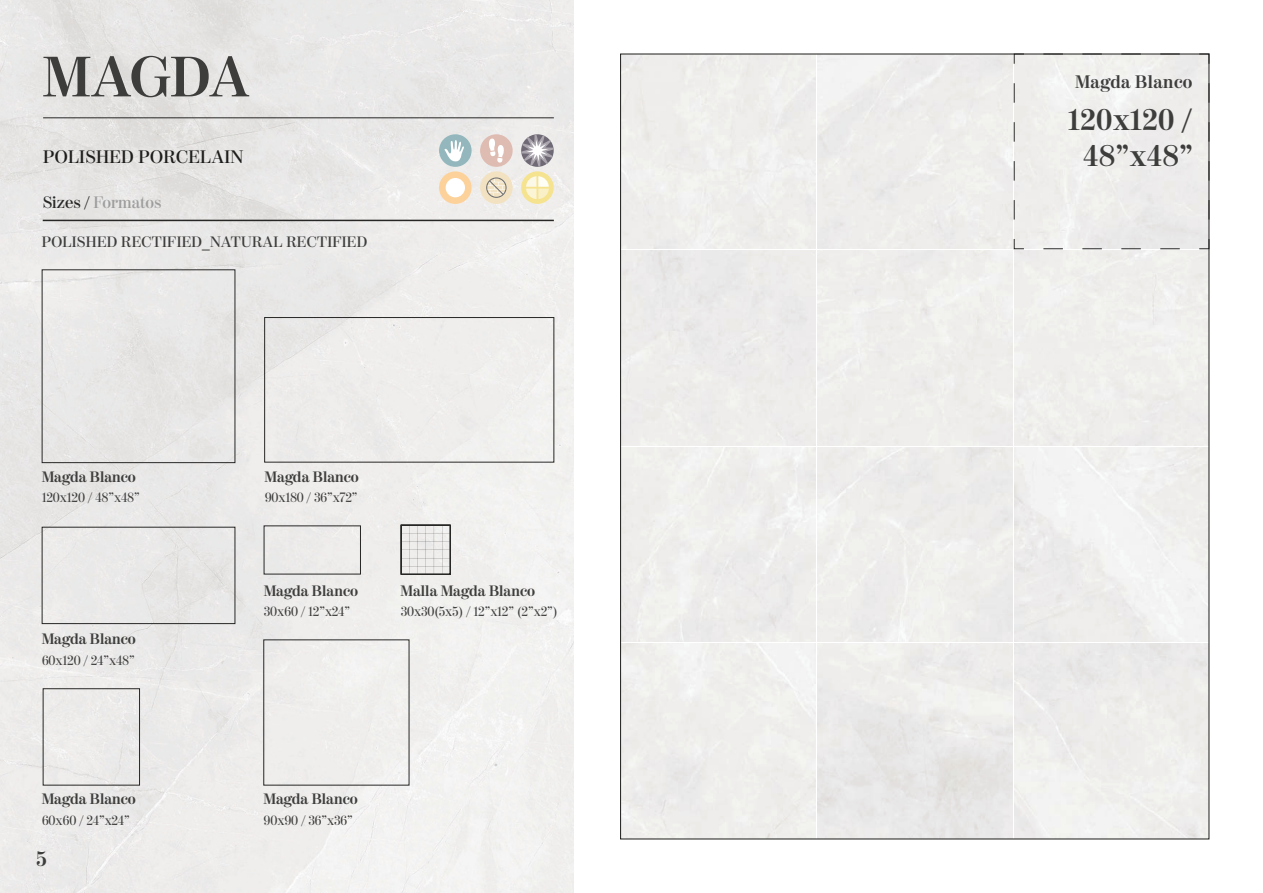
<style>
.page{position:relative;width:1263px;height:893px;background:#fff}
.page>*{position:absolute;margin:0;border:0;box-sizing:border-box;transform-origin:0 0}
.TITULO_COLECCION{font:700 56.55px "Moderno FB";letter-spacing:-.01em;color:#3d3d3c}
.Tamaño_foto{font:700 30px/36px "Moderno FB";letter-spacing:.02em;color:#3d3d3c;text-align:center}
.t1{font:700 21px "Moderno FB";color:#3d3d3c}
.Material_Coleccion{font:600 18px "Moderno FB";letter-spacing:.02em;color:#1d1d1b}
.Texto_foto{font:700 18px "Moderno FB";letter-spacing:.02em;color:#3d3d3c}
.Formato-grafica{font:600 16.5px "Moderno FB";color:#9d9d9d}
.t2{font:700 15px "Moderno FB";color:#3d3d3c}
.Material_Colección_2{font:600 15px "Moderno FB";letter-spacing:.02em;color:#3d3d3c}
.t3{font:13.5px "Moderno FB";color:#3d3d3c}
.s1{color:#272726}
</style>
<div class="page">
<img style="left:0;top:0;width:573px;height:893px">
<div style="left:42px;top:527px;width:193px;height:97px;border:1px solid #272726"></div>
<div style="left:43px;top:688px;width:97px;height:97px;border:1px solid #272726"></div>
<div style="left:264px;top:317px;width:290px;height:145px;border:1px solid #272726"></div>
<hr style="left:43px;top:220px;width:511px;height:1px;background:#272726">
<hr style="left:43px;top:117px;width:511px;height:1px;background:#272726">
<div style="left:439px;top:134px;width:33px;height:33px;background:#93b7bc;border-radius:50%"></div>
<svg style="left:444px;top:140px;width:20px;height:23px"></svg>
<div style="left:480px;top:134px;width:33px;height:33px;background:#dfbcb1;border-radius:50%"></div>
<svg style="left:489px;top:138px;width:15px;height:25px"></svg>
<svg style="left:521px;top:134px;width:33px;height:33px"></svg>
<div style="left:439px;top:171px;width:33px;height:33px;background:#fdd29a;border-radius:50%"></div>
<div style="left:446px;top:178px;width:19px;height:19px;background:#fff;border-radius:50%"></div>
<div style="left:480px;top:171px;width:33px;height:33px;background:#f2e2c1;border-radius:50%"></div>
<svg style="left:486px;top:177px;width:21px;height:21px"></svg>
<div style="left:521px;top:171px;width:33px;height:33px;background:#f6e38f;border-radius:50%"></div>
<svg style="left:526px;top:176px;width:23px;height:23px"></svg>
<svg style="left:1014px;top:54px;width:196px;height:195px"></svg>
<svg style="left:401px;top:525px;width:50px;height:50px;background:#d4d3d2"></svg>
<p class="TITULO_COLECCION" style="left:43px;top:45px;width:208px">MAGDA</p>
<p class="Material_Coleccion" style="left:43px;top:147px;width:202px">POLISHED PORCELAIN</p>
<p class="Formato-grafica" style="left:43px;top:194px;width:120px"><span class="s1">Sizes /</span> Formatos</p>
<p class="Material_Colección_2" style="left:42px;top:234px;width:327px">POLISHED RECTIFIED_NATURAL RECTIFIED</p>
<p class="t2" style="left:42px;top:468px;width:96px">Magda Blanco</p>
<p class="t2" style="left:265px;top:468px;width:96px">Magda Blanco</p>
<p class="t3" style="left:42px;top:490px;width:99px">120x120 / 48”x48”</p>
<p class="t3" style="left:265px;top:490px;width:94px">90x180 / 36”x72”</p>
<p class="t2" style="left:264px;top:582px;width:96px">Magda Blanco</p>
<p class="t2" style="left:401px;top:582px;width:136px">Malla Magda Blanco</p>
<p class="t2" style="left:42px;top:631px;width:96px">Magda Blanco</p>
<p class="t3" style="left:42px;top:652px;width:94px">60x120 / 24”x48”</p>
<p class="t3" style="left:264px;top:604px;width:87px">30x60 / 12”x24”</p>
<p class="t3" style="left:401px;top:604px;width:158px">30x30(5x5) / 12”x12” (2”x2”)</p>
<p class="t2" style="left:42px;top:791px;width:96px">Magda Blanco</p>
<p class="t2" style="left:264px;top:791px;width:96px">Magda Blanco</p>
<p class="t3" style="left:42px;top:812px;width:89px">60x60 / 24”x24”</p>
<p class="t3" style="left:264px;top:812px;width:90px">90x90 / 36”x36”</p>
<p class="t1" style="left:37px;top:847px;width:12px">5</p>
<p class="Texto_foto" style="left:1075px;top:72px;width:119px">Magda Blanco</p>
<p class="Tamaño_foto" style="left:1068px;top:103px;width:125px">120x120 /<br>48”x48”</p>
</div>
